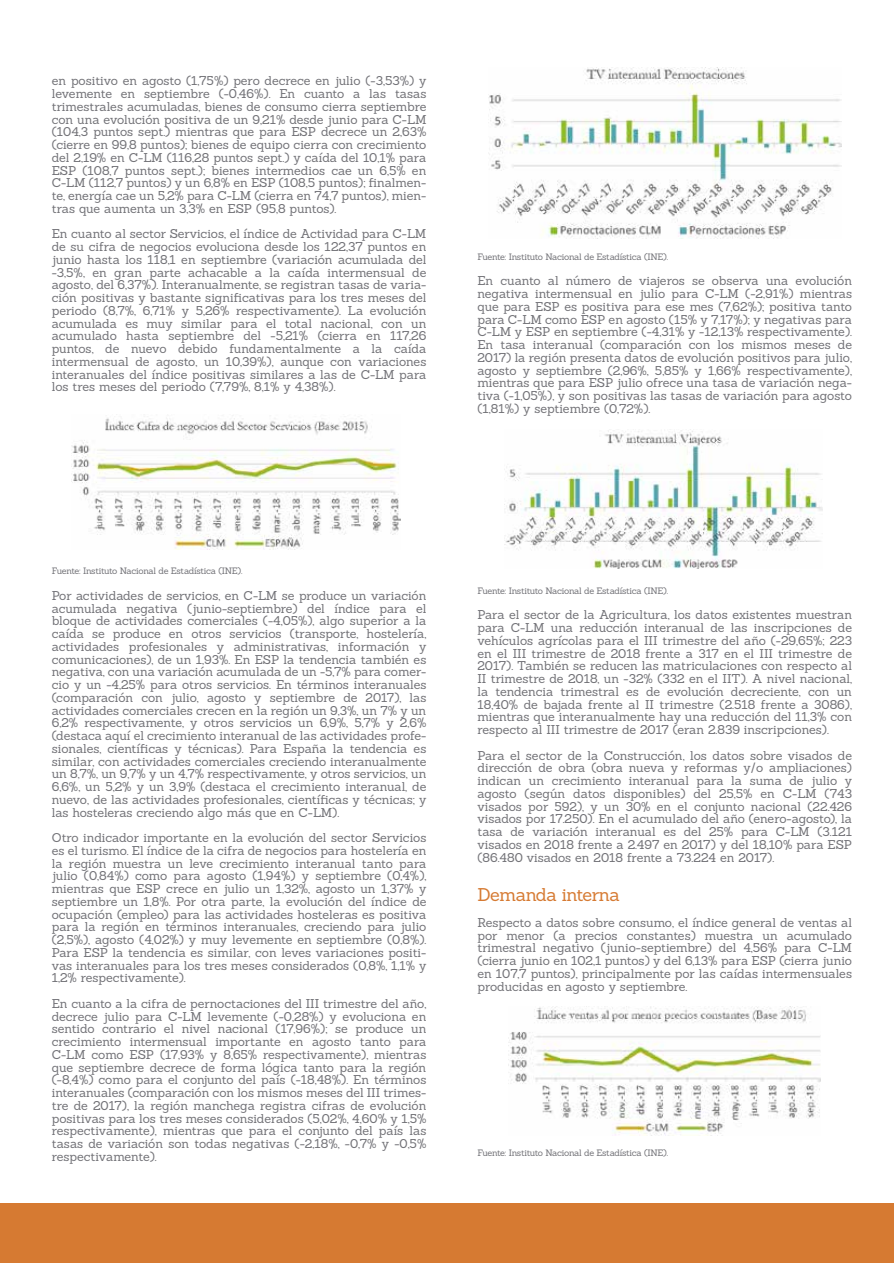
<style>
.page{position:relative;width:894px;height:1263px;background:#fff}
.page>*{position:absolute;margin:0;border:0;box-sizing:border-box;transform-origin:0 0}
.t1{font:18px "Sanchez";letter-spacing:-.025em;color:#d67a32}
.t2{font:12.45px/12.8px "Sanchez";letter-spacing:-.005em;color:#727277;text-align:justify}
.t3{font:9px "Sanchez";letter-spacing:-.035em;color:#727277}
</style>
<div class="page">
<div style="left:0;top:1203px;width:893px;height:60px;background:#d67a32"></div>
<img style="left:71px;top:415px;width:329px;height:134px">
<img style="left:488px;top:67px;width:353px;height:171px">
<img style="left:504px;top:430px;width:317px;height:138px">
<img style="left:508px;top:1006px;width:312px;height:129px">
<p class="t2" style="left:52px;top:74px;width:376px">en positivo en agosto (1,75%) pero decrece en julio (-3,53%) y levemente en septiembre (-0,46%). En cuanto a las tasas trimestrales acumuladas, bienes de consumo cierra septiembre con una evolución positiva de un 9,21% desde junio para C-LM (104,3 puntos sept.) mientras que para ESP decrece un 2,63% (cierre en 99,8 puntos); bienes de equipo cierra con crecimiento del 2,19% en C-LM (116,28 puntos sept.) y caída del 10,1% para ESP (108,7 puntos sept.); bienes intermedios cae un 6,5% en C-LM (112,7 puntos) y un 6,8% en ESP (108,5 puntos); finalmen&shy;te, energía cae un 5,2% para C-LM (cierra en 74,7 puntos), mien&shy;tras que aumenta un 3,3% en ESP (95,8 puntos).</p>
<p class="t2" style="left:52px;top:227px;width:376px">En cuanto al sector Servicios, el índice de Actividad para C-LM de su cifra de negocios evoluciona desde los 122,37 puntos en junio hasta los 118,1 en septiembre (variación acumulada del -3,5%, en gran parte achacable a la caída intermensual de agosto, del 6,37%). Interanualmente, se registran tasas de varia&shy;ción positivas y bastante significativas para los tres meses del periodo (8,7%, 6,71% y 5,26% respectivamente). La evolución acumulada es muy similar para el total nacional, con un acumulado hasta septiembre del -5,21% (cierra en 117,26 puntos, de nuevo debido fundamentalmente a la caída intermensual de agosto, un 10,39%), aunque con variaciones interanuales del índice positivas similares a las de C-LM para los tres meses del periodo (7,79%, 8,1% y 4,38%).</p>
<p class="t3" style="left:477px;top:251px;width:192px">Fuente: Instituto Nacional de Estadística (INE).</p>
<p class="t2" style="left:477px;top:275px;width:376px">En cuanto al número de viajeros se observa una evolución negativa intermensual en julio para C-LM (-2,91%) mientras que para ESP es positiva para ese mes (7,62%); positiva tanto para C-LM como ESP en agosto (15% y 7,17%); y negativas para C-LM y ESP en septiembre (-4,31% y -12,13% respectivamente).<br>En tasa interanual (comparación con los mismos meses de 2017) la región presenta datos de evolución positivos para julio, agosto y septiembre (2,96%, 5,85% y 1,66% respectivamente), mientras que para ESP julio ofrece una tasa de variación nega&shy;tiva (-1,05%), y son positivas las tasas de variación para agosto (1,81%) y septiembre (0,72%).</p>
<p class="t3" style="left:52px;top:565px;width:192px">Fuente: Instituto Nacional de Estadística (INE).</p>
<p class="t2" style="left:52px;top:589px;width:376px">Por actividades de servicios, en C-LM se produce un variación acumulada negativa (junio-septiembre) del índice para el bloque de actividades comerciales (-4,05%), algo superior a la caída se produce en otros servicios (transporte, hostelería, actividades profesionales y administrativas, información y comunicaciones), de un 1,93%. En ESP la tendencia también es negativa, con una variación acumulada de un -5,7% para comer&shy;cio y un -4,25% para otros servicios. En términos interanuales (comparación con julio, agosto y septiembre de 2017), las actividades comerciales crecen en la región un 9,3%, un 7% y un 6,2% respectivamente, y otros servicios un 6,9%, 5,7% y 2,6% (destaca aquí el crecimiento interanual de las actividades profe&shy;sionales, científicas y técnicas). Para España la tendencia es similar, con actividades comerciales creciendo interanualmente un 8,7%, un 9,7% y un 4,7% respectivamente, y otros servicios, un 6,6%, un 5,2% y un 3,9% (destaca el crecimiento interanual, de nuevo, de las actividades profesionales, científicas y técnicas; y las hosteleras creciendo algo más que en C-LM).</p>
<p class="t2" style="left:52px;top:831px;width:376px">Otro indicador importante en la evolución del sector Servicios es el turismo. El índice de la cifra de negocios para hostelería en la región muestra un leve crecimiento interanual tanto para julio (0,84%) como para agosto (1,94%) y septiembre (0,4%), mientras que ESP crece en julio un 1,32%, agosto un 1,37% y septiembre un 1,8%. Por otra parte, la evolución del índice de ocupación (empleo) para las actividades hosteleras es positiva para la región en términos interanuales, creciendo para julio (2,5%), agosto (4,02%) y muy levemente en septiembre (0,8%).<br>Para ESP la tendencia es similar, con leves variaciones positi&shy;vas interanuales para los tres meses considerados (0,8%, 1,1% y 1,2% respectivamente).</p>
<p class="t2" style="left:52px;top:997px;width:376px">En cuanto a la cifra de pernoctaciones del III trimestre del año, decrece julio para C-LM levemente (-0,28%) y evoluciona en sentido contrario el nivel nacional (17,96%); se produce un crecimiento intermensual importante en agosto tanto para C-LM como ESP (17,93% y 8,65% respectivamente), mientras que septiembre decrece de forma lógica tanto para la región (-8,4%) como para el conjunto del país (-18,48%). En términos interanuales (comparación con los mismos meses del III trimes&shy;tre de 2017), la región manchega registra cifras de evolución positivas para los tres meses considerados (5,02%, 4,60% y 1,5% respectivamente), mientras que para el conjunto del país las tasas de variación son todas negativas (-2,18%, -0,7% y -0,5% respectivamente).</p>
<p class="t3" style="left:477px;top:585px;width:192px">Fuente: Instituto Nacional de Estadística (INE).</p>
<p class="t2" style="left:477px;top:608px;width:376px">Para el sector de la Agricultura, los datos existentes muestran para C-LM una reducción interanual de las inscripciones de vehículos agrícolas para el III trimestre del año (-29,65%; 223 en el III trimestre de 2018 frente a 317 en el III trimestre de 2017). También se reducen las matriculaciones con respecto al II trimestre de 2018, un -32% (332 en el IIT). A nivel nacional, la tendencia trimestral es de evolución decreciente, con un 18,40% de bajada frente al II trimestre (2.518 frente a 3086), mientras que interanualmente hay una reducción del 11,3% con respecto al III trimestre de 2017 (eran 2.839 inscripciones).</p>
<p class="t2" style="left:477px;top:749px;width:376px">Para el sector de la Construcción, los datos sobre visados de dirección de obra (obra nueva y reformas y/o ampliaciones) indican un crecimiento interanual para la suma de julio y agosto (según datos disponibles) del 25,5% en C-LM (743 visados por 592), y un 30% en el conjunto nacional (22.426 visados por 17.250). En el acumulado del año (enero-agosto), la tasa de variación interanual es del 25% para C-LM (3.121 visados en 2018 frente a 2.497 en 2017) y del 18,10% para ESP (86.480 visados en 2018 frente a 73.224 en 2017).</p>
<h1 class="t1" style="left:477px;top:883px;width:144px">Demanda interna</h1>
<p class="t2" style="left:477px;top:916px;width:376px">Respecto a datos sobre consumo, el índice general de ventas al por menor (a precios constantes) muestra un acumulado trimestral negativo (junio-septiembre) del 4,56% para C-LM (cierra junio en 102,1 puntos) y del 6,13% para ESP (cierra junio en 107,7 puntos), principalmente por las caídas intermensuales producidas en agosto y septiembre.</p>
<p class="t3" style="left:477px;top:1146px;width:192px">Fuente: Instituto Nacional de Estadística (INE).</p>
</div>
